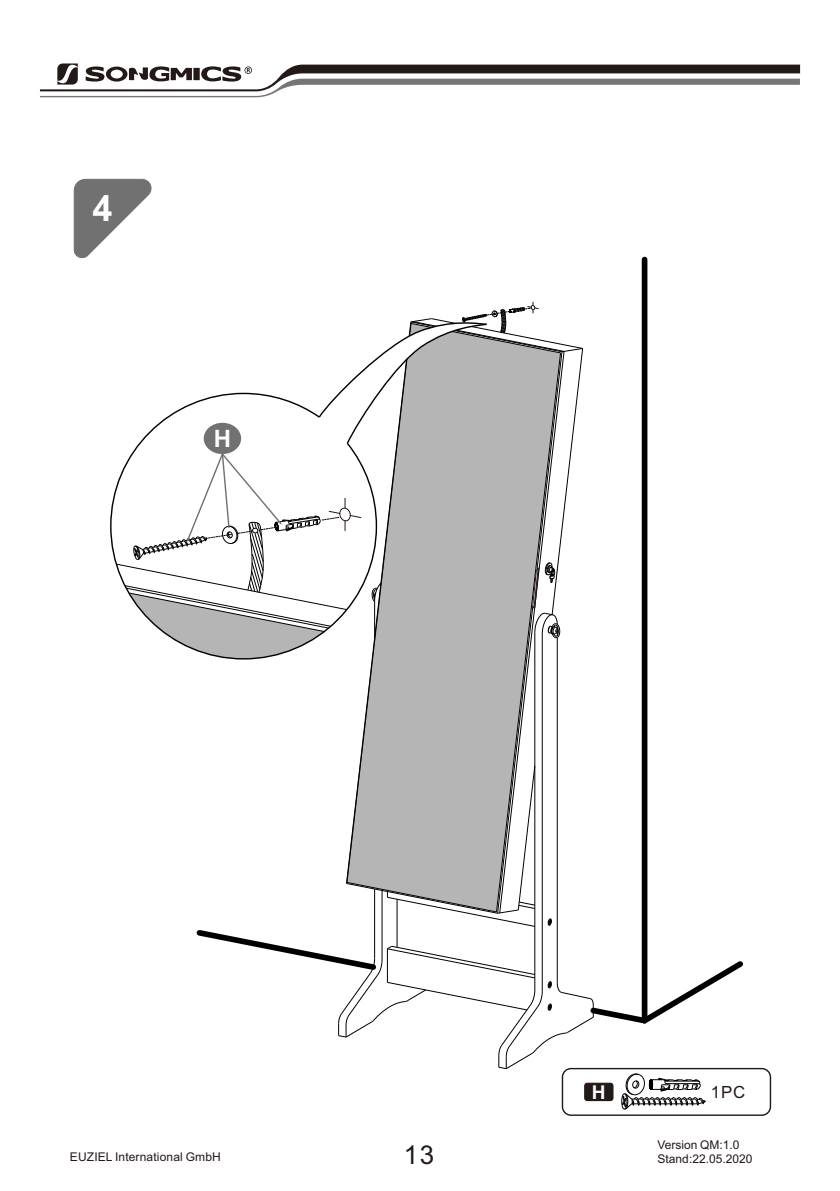
<style>
.page{position:relative;width:840px;height:1191px;background:#fff}
.page>*{position:absolute;margin:0;border:0;box-sizing:border-box;transform-origin:0 0}
.t1{font:700 36px "Arial";color:#fff}
.t2{font:26px "Arial";color:#231916}
.t3{font:700 24px "Arial";color:#fff}
.t4{font:700 19.2px "Arial";color:#fff}
.t5{font:16.8px "Arial";color:#231916}
.t6{font:12px "Arial";letter-spacing:.01em;color:#231916}
</style>
<div class="page">
<svg style="left:40px;top:63px;width:759px;height:34px"></svg>
<svg style="left:74px;top:179px;width:78px;height:79px"></svg>
<svg style="left:338px;top:1027px;width:255px;height:42px"></svg>
<div style="left:561px;top:1068px;width:209px;height:47px;border:1px solid #231916;border-radius:9px"></div>
<div style="left:584px;top:1082px;width:29px;height:19px;background:#231916;border:1px solid #231916;border-radius:3px"></div>
<div style="left:641px;top:259px;width:6px;height:761px;background:#000"></div>
<svg style="left:196px;top:926px;width:452px;height:101px"></svg>
<svg style="left:636px;top:956px;width:107px;height:71px"></svg>
<svg style="left:621px;top:1073px;width:84px;height:37px"></svg>
<svg style="left:116px;top:302px;width:466px;height:625px"></svg>
<h1 class="t1" style="left:92px;top:195px;width:22px">4</h1>
<h3 class="t3" style="left:214px;top:429px;width:19px">H</h3>
<h3 class="t4" style="left:591px;top:1084px;width:15px">H</h3>
<h3 class="t5" style="left:710px;top:1085px;width:36px">1PC</h3>
<p class="t6" style="left:657px;top:1140px;width:83px">Version QM:1.0</p>
<p class="t6" style="left:70px;top:1152px;width:152px">EUZIEL International GmbH</p>
<h2 class="t2" style="left:404px;top:1145px;width:32px">13</h2>
<p class="t6" style="left:657px;top:1154px;width:96px">Stand:22.05.2020</p>
</div>
